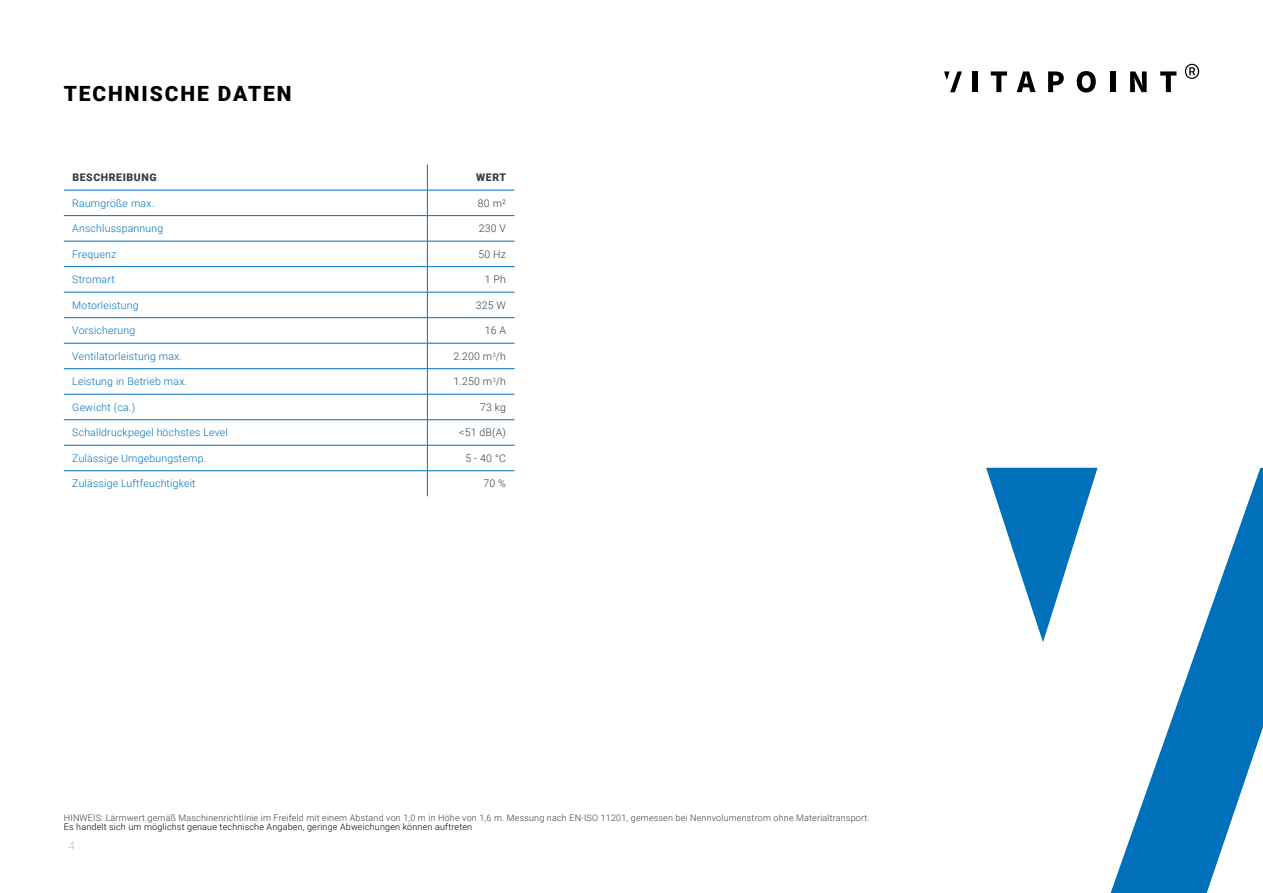
<style>
.page{position:relative;width:1263px;height:893px;background:#fff}
.page>*{position:absolute;margin:0;border:0;box-sizing:border-box;transform-origin:0 0}
.t1{font:900 21px "Roboto";letter-spacing:.09em;color:#000}
.t2{font:300 12px "Roboto";color:#c6c6c6}
.t3{font:300 10.5px "Roboto";letter-spacing:.02em;color:#0070ba}
.t4{font:300 10.5px "Roboto";letter-spacing:.02em;color:#373d43}
.t5{font:900 10.5px "Roboto";letter-spacing:.055em;color:#373d43}
.t6{font:300 9px "Roboto";letter-spacing:.02em;color:#373d43}
.t7{font:300 9px "Roboto";letter-spacing:.02em;color:#000}
</style>
<div class="page">
<hr style="left:64px;top:190px;width:363px;height:1px;background:#0070ba">
<hr style="left:64px;top:215px;width:363px;height:1px;background:#0070ba">
<hr style="left:427px;top:190px;width:87px;height:1px;background:#0070ba">
<hr style="left:427px;top:215px;width:87px;height:1px;background:#0070ba">
<hr style="left:64px;top:241px;width:363px;height:1px;background:#0070ba">
<hr style="left:64px;top:266px;width:363px;height:1px;background:#0070ba">
<hr style="left:64px;top:292px;width:363px;height:1px;background:#0070ba">
<hr style="left:427px;top:241px;width:87px;height:1px;background:#0070ba">
<hr style="left:427px;top:266px;width:87px;height:1px;background:#0070ba">
<hr style="left:427px;top:292px;width:87px;height:1px;background:#0070ba">
<hr style="left:64px;top:317px;width:363px;height:1px;background:#0070ba">
<hr style="left:64px;top:343px;width:363px;height:1px;background:#0070ba">
<hr style="left:64px;top:368px;width:363px;height:1px;background:#0070ba">
<hr style="left:64px;top:394px;width:363px;height:1px;background:#0070ba">
<hr style="left:64px;top:419px;width:363px;height:1px;background:#0070ba">
<hr style="left:64px;top:445px;width:363px;height:1px;background:#0070ba">
<hr style="left:64px;top:470px;width:363px;height:1px;background:#0070ba">
<svg style="left:427px;top:165px;width:1px;height:331px"></svg>
<hr style="left:427px;top:317px;width:87px;height:1px;background:#0070ba">
<hr style="left:427px;top:343px;width:87px;height:1px;background:#0070ba">
<hr style="left:427px;top:368px;width:87px;height:1px;background:#0070ba">
<hr style="left:427px;top:394px;width:87px;height:1px;background:#0070ba">
<hr style="left:427px;top:419px;width:87px;height:1px;background:#0070ba">
<hr style="left:427px;top:445px;width:87px;height:1px;background:#0070ba">
<hr style="left:427px;top:470px;width:87px;height:1px;background:#0070ba">
<svg style="left:1111px;top:468px;width:152px;height:425px"></svg>
<svg style="left:986px;top:468px;width:111px;height:174px"></svg>
<div style="left:972px;top:71px;width:5px;height:21px;background:#000"></div>
<svg style="left:991px;top:71px;width:16px;height:21px"></svg>
<svg style="left:1017px;top:71px;width:18px;height:21px"></svg>
<svg style="left:1048px;top:71px;width:16px;height:21px"></svg>
<svg style="left:1077px;top:71px;width:19px;height:22px"></svg>
<div style="left:1110px;top:71px;width:5px;height:21px;background:#000"></div>
<svg style="left:1130px;top:71px;width:17px;height:21px"></svg>
<svg style="left:1160px;top:71px;width:16px;height:21px"></svg>
<svg style="left:944px;top:71px;width:18px;height:21px"></svg>
<svg style="left:1185px;top:64px;width:14px;height:15px"></svg>
<h1 class="t1" style="left:64px;top:79px;width:229px">TECHNISCHE DATEN</h1>
<p class="t5" style="left:72px;top:170px;width:86px">BESCHREIBUNG</p>
<p class="t5" style="left:476px;top:170px;width:31px">WERT</p>
<p class="t3" style="left:72px;top:195px;width:83px">Raumgröße max.</p>
<p class="t4" style="left:478px;top:195px;width:30px">80 m²</p>
<p class="t3" style="left:72px;top:221px;width:93px">Anschlusspannung</p>
<p class="t4" style="left:479px;top:221px;width:29px">230 V</p>
<p class="t3" style="left:72px;top:247px;width:46px">Frequenz</p>
<p class="t4" style="left:478px;top:247px;width:29px">50 Hz</p>
<p class="t3" style="left:72px;top:272px;width:44px">Stromart</p>
<p class="t4" style="left:485px;top:272px;width:23px">1 Ph</p>
<p class="t3" style="left:72px;top:298px;width:68px">Motorleistung</p>
<p class="t4" style="left:476px;top:298px;width:32px">325 W</p>
<p class="t3" style="left:72px;top:323px;width:65px">Vorsicherung</p>
<p class="t4" style="left:485px;top:323px;width:23px">16 A</p>
<p class="t3" style="left:72px;top:349px;width:111px">Ventilatorleistung max.</p>
<p class="t4" style="left:453px;top:349px;width:54px">2.200 m<sup>3</sup>/h</p>
<p class="t3" style="left:72px;top:374px;width:116px">Leistung in Betrieb max.</p>
<p class="t4" style="left:453px;top:374px;width:54px">1.250 m<sup>3</sup>/h</p>
<p class="t3" style="left:72px;top:400px;width:64px">Gewicht (ca.)</p>
<p class="t4" style="left:480px;top:400px;width:27px">73 kg</p>
<p class="t3" style="left:72px;top:425px;width:157px">Schalldruckpegel höchstes Level</p>
<p class="t4" style="left:459px;top:425px;width:48px">&lt;51 dB(A)</p>
<p class="t3" style="left:72px;top:451px;width:135px">Zulässige Umgebungstemp.</p>
<p class="t4" style="left:465px;top:451px;width:42px">5 - 40 °C</p>
<p class="t3" style="left:72px;top:476px;width:125px">Zulässige Luftfeuchtigkeit</p>
<p class="t4" style="left:483px;top:476px;width:24px">70 %</p>
<p class="t6" style="left:64px;top:811px;width:807px">HINWEIS: Lärmwert gemäß Maschinenrichtlinie im Freifeld mit einem Abstand von 1,0 m in Höhe von 1,6 m. Messung nach EN-ISO 11201, gemessen bei Nennvolumenstrom ohne Materialtransport.</p>
<p class="t7" style="left:64px;top:820px;width:410px">Es handelt sich um möglichst genaue technische Angaben, geringe Abweichungen können auftreten</p>
<p class="t2" style="left:68px;top:838px;width:8px">4</p>
</div>
